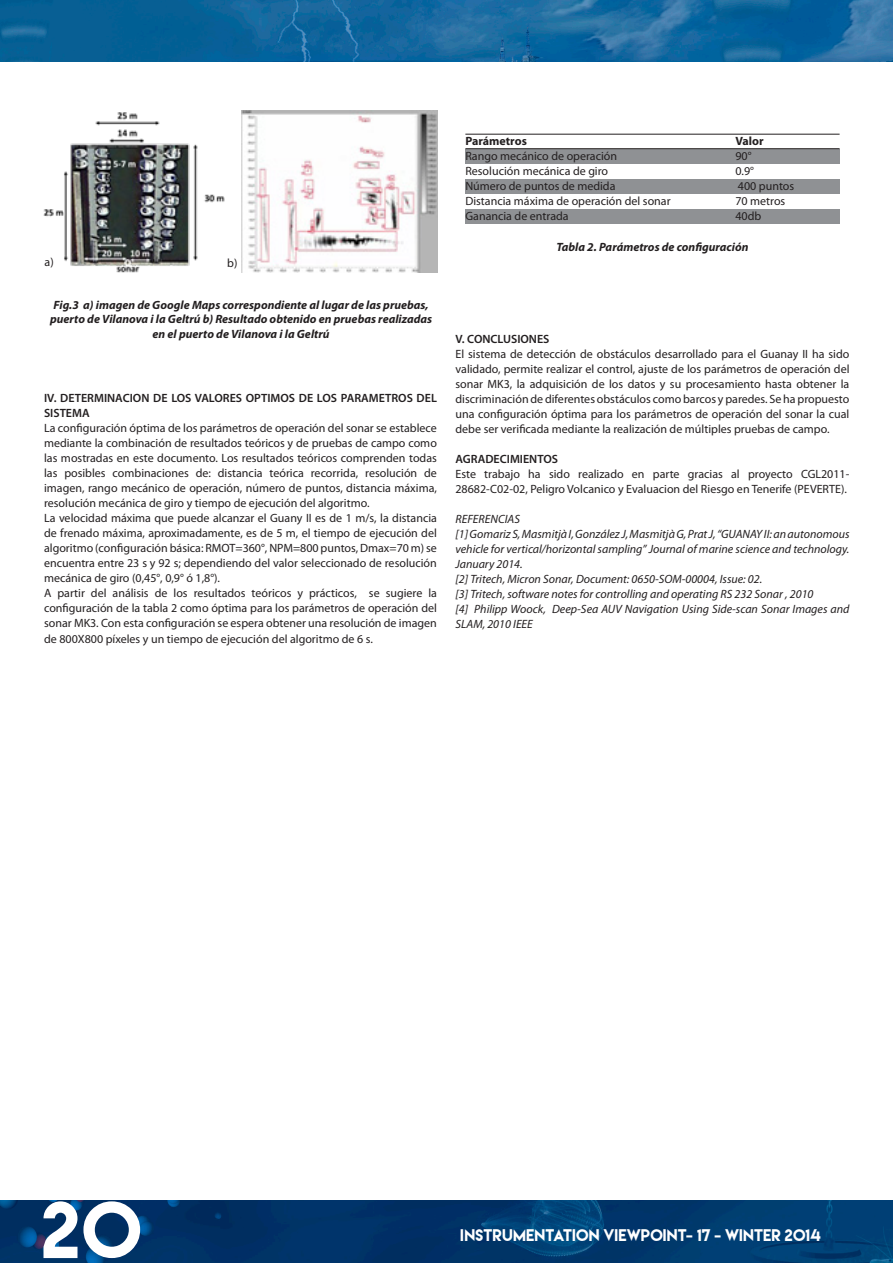
<style>
.page{position:relative;width:893px;height:1263px;background:#fff}
.page>*{position:absolute;margin:0;border:0;box-sizing:border-box;transform-origin:0 0}
.t1{font:72px "Lemon Milk";color:#fff}
.t2{font:15px "Lemon Milk";letter-spacing:.005em;color:#fff}
.CUERPO_TEXTO{font:12px/15px "Myriad Pro";color:#231f20;text-align:justify}
.CUERPO_TEXTO-2{font:italic 12px/15px "Myriad Pro";color:#231f20;text-align:justify}
.pie_de_foto{font:italic 700 12px/14.4px "Myriad Pro";color:#231f20;text-align:center}
.CUERPO_TEXTO-3{font:600 12px/15px "Myriad Pro";color:#231f20}
.CUERPO_TEXTO-4{font:700 12px "Myriad Pro";color:#231f20}
</style>
<div class="page">
<img style="left:0;top:1200px;width:893px;height:63px">
<img style="left:0;top:0;width:893px;height:62px">
<div style="left:465px;top:149px;width:375px;height:14px;background:#8f9194"></div>
<div style="left:465px;top:179px;width:375px;height:15px;background:#8f9194"></div>
<div style="left:465px;top:210px;width:375px;height:14px;background:#8f9194"></div>
<hr style="left:465px;top:134px;width:375px;height:1px;background:#231f20">
<hr style="left:465px;top:148px;width:375px;height:1px;background:#231f20">
<img style="left:43px;top:112px;width:182px;height:161px">
<img style="left:242px;top:110px;width:195px;height:163px">
<p class="CUERPO_TEXTO" style="left:45px;top:255px;width:11px">a)</p>
<p class="CUERPO_TEXTO" style="left:227px;top:255px;width:12px">b)</p>
<p class="pie_de_foto" style="left:50px;top:297px;width:384px">Fig.3 a) imagen de Google Maps correspondiente al lugar de las pruebas, puerto de Vilanova i la Geltrú b) Resultado obtenido en pruebas realizadas en el puerto de Vilanova i la Geltrú</p>
<p class="CUERPO_TEXTO-3" style="left:44px;top:391px;width:394px">IV. DETERMINACION DE LOS VALORES OPTIMOS DE LOS PARAMETROS DEL<br>SISTEMA</p>
<p class="CUERPO_TEXTO" style="left:44px;top:421px;width:394px">La configuración óptima de los parámetros de operación del sonar se establece mediante la combinación de resultados teóricos y de pruebas de campo como las mostradas en este documento. Los resultados teóricos comprenden todas las posibles combinaciones de: distancia teórica recorrida, resolución de imagen, rango mecánico de operación, número de puntos, distancia máxima, resolución mecánica de giro y tiempo de ejecución del algoritmo.</p>
<p class="CUERPO_TEXTO" style="left:44px;top:511px;width:394px">La velocidad máxima que puede alcanzar el Guany II es de 1 m/s, la distancia de frenado máxima, aproximadamente, es de 5 m, el tiempo de ejecución del algoritmo (configuración básica: RMOT=360°, NPM=800 puntos, Dmax=70 m) se encuentra entre 23 s y 92 s; dependiendo del valor seleccionado de resolución mecánica de giro (0,45°, 0,9° ó 1,8°).</p>
<p class="CUERPO_TEXTO" style="left:44px;top:586px;width:394px">A partir del análisis de los resultados teóricos y prácticos, se sugiere la configuración de la tabla 2 como óptima para los parámetros de operación del sonar MK3. Con esta configuración se espera obtener una resolución de imagen de 800X800 píxeles y un tiempo de ejecución del algoritmo de 6 s.</p>
<p class="CUERPO_TEXTO-4" style="left:465px;top:133px;width:63px">Parámetros</p>
<p class="CUERPO_TEXTO-4" style="left:735px;top:133px;width:30px">Valor</p>
<p class="CUERPO_TEXTO" style="left:465px;top:148px;width:153px">Rango mecánico de operación</p>
<p class="CUERPO_TEXTO" style="left:735px;top:148px;width:18px">90°</p>
<p class="CUERPO_TEXTO" style="left:465px;top:163px;width:144px">Resolución mecánica de giro</p>
<p class="CUERPO_TEXTO" style="left:735px;top:163px;width:20px">0.9°</p>
<p class="CUERPO_TEXTO" style="left:465px;top:178px;width:152px">Número de puntos de medida</p>
<p class="CUERPO_TEXTO" style="left:738px;top:178px;width:58px">400 puntos</p>
<p class="CUERPO_TEXTO" style="left:465px;top:193px;width:207px">Distancia máxima de operación del sonar</p>
<p class="CUERPO_TEXTO" style="left:735px;top:193px;width:51px">70 metros</p>
<p class="CUERPO_TEXTO" style="left:465px;top:208px;width:105px">Ganancia de entrada</p>
<p class="CUERPO_TEXTO" style="left:735px;top:208px;width:27px">40db</p>
<p class="pie_de_foto" style="left:556px;top:239px;width:193px">Tabla 2. Parámetros de configuración</p>
<p class="CUERPO_TEXTO-3" style="left:455px;top:331px;width:96px">V. CONCLUSIONES</p>
<p class="CUERPO_TEXTO" style="left:455px;top:347px;width:396px">El sistema de detección de obstáculos desarrollado para el Guanay II ha sido validado, permite realizar el control, ajuste de los parámetros de operación del sonar MK3, la adquisición de los datos y su procesamiento hasta obtener la discriminación de diferentes obstáculos como barcos y paredes. Se ha propuesto una configuración óptima para los parámetros de operación del sonar la cual debe ser verificada mediante la realización de múltiples pruebas de campo.</p>
<p class="CUERPO_TEXTO-3" style="left:455px;top:451px;width:104px">AGRADECIMIENTOS</p>
<p class="CUERPO_TEXTO" style="left:455px;top:467px;width:395px">Este trabajo ha sido realizado en parte gracias al proyecto CGL2011-<br>28682-C02-02, Peligro Volcanico y Evaluacion del Riesgo en Tenerife (PEVERTE).</p>
<p class="CUERPO_TEXTO-2" style="left:455px;top:512px;width:66px">REFERENCIAS</p>
<p class="CUERPO_TEXTO-2" style="left:455px;top:527px;width:396px">[1] Gomariz S, Masmitjà I, González J, Masmitjà G, Prat J, “GUANAY II: an autonomous vehicle for vertical/horizontal sampling” Journal of marine science and technology.<br>January 2014.</p>
<p class="CUERPO_TEXTO-2" style="left:455px;top:572px;width:308px">[2] Tritech, Micron Sonar, Document: 0650-SOM-00004, Issue: 02.</p>
<p class="CUERPO_TEXTO-2" style="left:455px;top:587px;width:359px">[3] Tritech, software notes for controlling and operating RS 232 Sonar , 2010</p>
<p class="CUERPO_TEXTO-2" style="left:455px;top:602px;width:395px">[4] Philipp Woock, Deep-Sea AUV Navigation Using Side-scan Sonar Images and<br>SLAM, 2010 IEEE</p>
<h1 class="t1" style="left:44px;top:1193px;width:101px">20</h1>
<p class="t2" style="left:461px;top:1227px;width:362px">INSTRUMENTATION VIEWPOINT- 17 - WINTER 2014</p>
</div>
